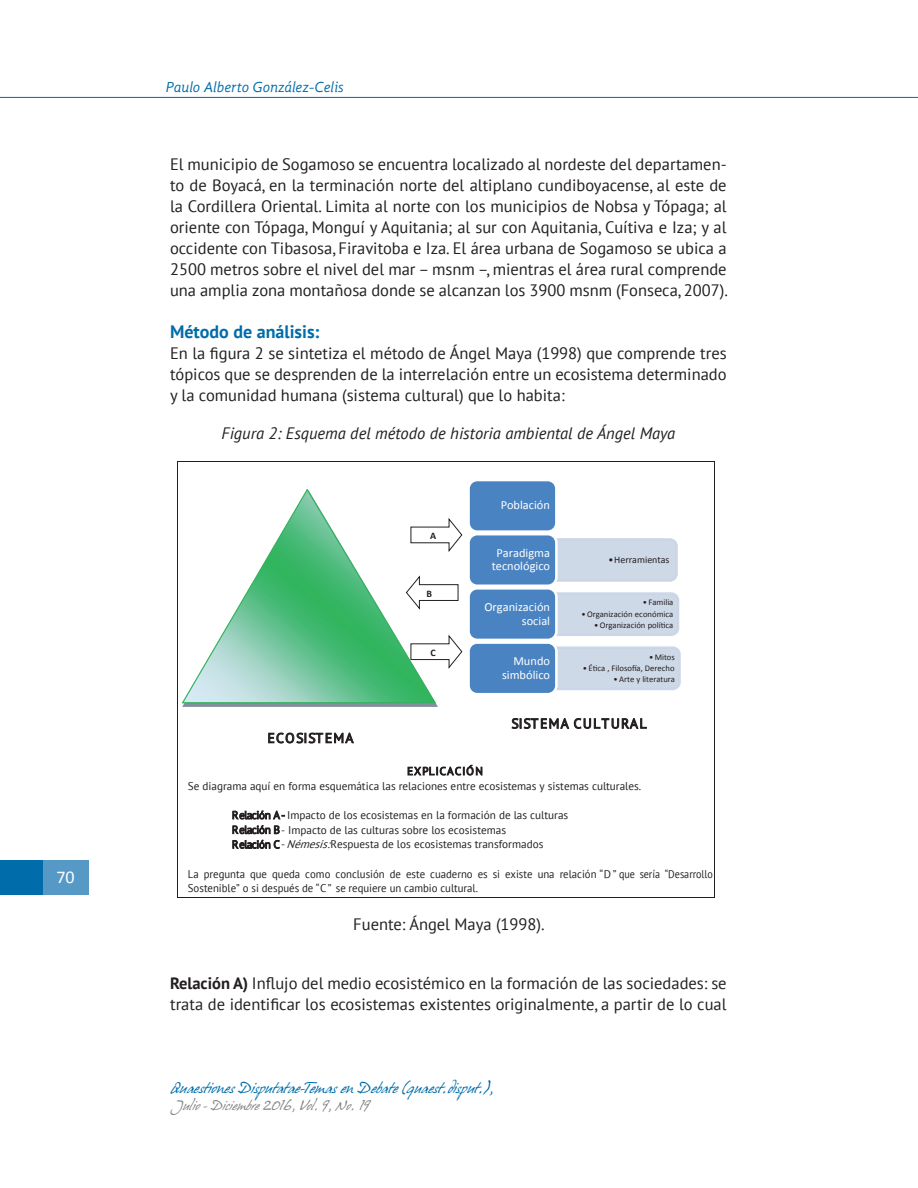
<style>
.page{position:relative;width:918px;height:1188px;background:#fff}
.page>*{position:absolute;margin:0;border:0;box-sizing:border-box;transform-origin:0 0}
.h2-Subtitulos{font:700 18px "PT Sans";color:#006daa}
.t1{font:18px "Calibri";color:#fff}
.parrafos{font:16.5px/21px "PT Sans";color:#231f20;text-align:justify}
.parrafo-sin-sp-Super{font:16.5px/21px "PT Sans";color:#231f20;text-align:justify}
.figuras{font:italic 16.5px "PT Sans";color:#231f20}
.t2{font:italic 15px "Gandhi Sans";color:#006daa}
.t3{font:13.65px "PT Sans";letter-spacing:.09em;color:#231f20}
.t4{font:13.5px "Hans Hand";color:#006daa}
.t5{font:12.45px/13.6px "Calibri";color:#fff;text-align:right}
.t6{font:12px "Hans Hand";color:#808285}
.t7{font:11.25px/14.7px "PT Sans";color:#231f20}
.t8{font:11.25px/14.7px "PT Sans";color:#231f20;scale:.96 1}
.t9{font:10.05px "Calibri";letter-spacing:-.005em;color:#231f20}
.t10{font:700 10.05px "Calibri";color:#231f20}
.t11{font:8.7px "Calibri";letter-spacing:-.005em;color:#231f20}
.s1{font-style:italic}
.s2{font-weight:700}
</style>
<div class="page">
<hr style="left:0;top:97px;width:918px;height:1px;background:#006daa">
<div style="left:0;top:861px;width:43px;height:34px;background:#006daa"></div>
<div style="left:43px;top:861px;width:45px;height:34px;background:#5698c6"></div>
<svg style="left:268px;top:732px;width:86px;height:11px"></svg>
<hr style="left:177px;top:461px;width:269px;height:1px;background:#231f20">
<hr style="left:446px;top:461px;width:268px;height:1px;background:#231f20">
<hr style="left:177px;top:462px;width:1px;height:287px;background:#231f20">
<svg style="left:512px;top:718px;width:135px;height:11px"></svg>
<hr style="left:714px;top:462px;width:1px;height:287px;background:#231f20">
<svg style="left:408px;top:765px;width:74px;height:11px"></svg>
<hr style="left:177px;top:749px;width:1px;height:148px;background:#231f20">
<svg style="left:232px;top:810px;width:53px;height:9px"></svg>
<svg style="left:232px;top:825px;width:48px;height:9px"></svg>
<svg style="left:232px;top:840px;width:48px;height:9px"></svg>
<hr style="left:177px;top:897px;width:537px;height:1px;background:#231f20">
<hr style="left:714px;top:749px;width:1px;height:148px;background:#231f20">
<div style="left:469px;top:480px;width:87px;height:52px;background:#4983c2;border-radius:9px"></div>
<div style="left:467px;top:479px;width:91px;height:54px;border:3px solid #fff;border-radius:9px"></div>
<div style="left:557px;top:538px;width:121px;height:44px;background:#ced9e8"></div>
<div style="left:469px;top:534px;width:87px;height:52px;background:#4983c2;border-radius:9px"></div>
<div style="left:467px;top:533px;width:91px;height:54px;border:3px solid #fff;border-radius:9px"></div>
<div style="left:557px;top:592px;width:122px;height:44px;background:#ced9e8"></div>
<div style="left:469px;top:588px;width:87px;height:52px;background:#4983c2;border-radius:9px"></div>
<div style="left:467px;top:587px;width:91px;height:54px;border:3px solid #fff;border-radius:9px"></div>
<div style="left:557px;top:646px;width:124px;height:44px;background:#ced9e8"></div>
<div style="left:469px;top:643px;width:87px;height:51px;background:#4983c2;border-radius:9px"></div>
<div style="left:467px;top:641px;width:91px;height:54px;border:3px solid #fff;border-radius:9px"></div>
<svg style="left:437px;top:634px;width:26px;height:35px"></svg>
<svg style="left:437px;top:584px;width:22px;height:17px"></svg>
<img style="left:437px;top:590px;width:14px;height:6px">
<svg style="left:437px;top:518px;width:26px;height:34px"></svg>
<svg style="left:181px;top:488px;width:256px;height:216px"></svg>
<img style="left:246px;top:601px;width:125px;height:97px">
<p class="t1" style="left:56px;top:866px;width:20px">70</p>
<p class="t2" style="left:166px;top:79px;width:180px">Paulo Alberto González-Celis</p>
<p class="parrafos" style="left:170px;top:153px;width:559px">El municipio de Sogamoso se encuentra localizado al nordeste del departamen&shy;to de Boyacá, en la terminación norte del altiplano cundiboyacense, al este de la Cordillera Oriental. Limita al norte con los municipios de Nobsa y Tópaga; al oriente con Tópaga, Monguí y Aquitania; al sur con Aquitania, Cuítiva e Iza; y al occidente con Tibasosa, Firavitoba e Iza. El área urbana de Sogamoso se ubica a 2500 metros sobre el nivel del mar – msnm –, mientras el área rural comprende una amplia zona montañosa donde se alcanzan los 3900 msnm (Fonseca, 2007).</p>
<p class="h2-Subtitulos" style="left:170px;top:320px;width:151px">Método de análisis:</p>
<p class="parrafo-sin-sp-Super" style="left:170px;top:342px;width:558px">En la figura 2 se sintetiza el método de Ángel Maya (1998) que comprende tres tópicos que se desprenden de la interrelación entre un ecosistema determinado y la comunidad humana (sistema cultural) que lo habita:</p>
<p class="figuras" style="left:222px;top:422px;width:455px">Figura 2: Esquema del método de historia ambiental de Ángel Maya</p>
<p class="t3" style="left:268px;top:729px;width:87px">ECOSISTEMA</p>
<p class="t10" style="left:430px;top:529px;width:8px">A</p>
<p class="t10" style="left:426px;top:587px;width:7px">B</p>
<p class="t10" style="left:431px;top:646px;width:7px">C</p>
<p class="t5" style="left:501px;top:498px;width:51px">Población</p>
<p class="t5" style="left:496px;top:546px;width:55px">Paradigma</p>
<p class="t5" style="left:492px;top:559px;width:60px">tecnológico</p>
<p class="t5" style="left:484px;top:600px;width:67px">Organización social</p>
<p class="t5" style="left:502px;top:654px;width:49px">Mundo simbólico</p>
<p class="t9" style="left:609px;top:553px;width:62px">•Herramientas</p>
<p class="t11" style="left:643px;top:597px;width:32px">• Familia</p>
<p class="t11" style="left:581px;top:608px;width:94px">• Organización económica</p>
<p class="t11" style="left:594px;top:619px;width:81px">• Organización política</p>
<p class="t11" style="left:649px;top:651px;width:27px">• Mitos</p>
<p class="t11" style="left:583px;top:662px;width:93px">• Ética , Filosofía, Derecho</p>
<p class="t11" style="left:614px;top:674px;width:63px">• Arte y literatura</p>
<p class="t3" style="left:512px;top:715px;width:137px">SISTEMA CULTURAL</p>
<p class="t7" style="left:188px;top:778px;width:455px">Se diagrama aquí en forma esquemática las relaciones entre ecosistemas y sistemas culturales.</p>
<p class="t7" style="left:232px;top:807px;width:338px">Relación A- Impacto de los ecosistemas en la formación de las culturas<br>Relación B- Impacto de las culturas sobre los ecosistemas<br>Relación C-<span class="s1">Némesis:</span>Respuesta de los ecosistemas transformados</p>
<p class="t8" style="left:188px;top:866px;width:548px">La pregunta que queda como conclusión de este cuaderno es si existe una relación “D” que sería “Desarrollo<br>Sostenible” o si después de “C” se requiere un cambio cultural.</p>
<p class="parrafos" style="left:353px;top:913px;width:193px">Fuente: Ángel Maya (1998).</p>
<p class="parrafos" style="left:170px;top:972px;width:558px"><span class="s2">Relación A)</span> Influjo del medio ecosistémico en la formación de las sociedades: se trata de identificar los ecosistemas existentes originalmente, a partir de lo cual</p>
<p class="t4" style="left:171px;top:1081px;width:325px">Quaestiones Disputatae-Temas en Debate (quaest.disput.),</p>
<p class="t6" style="left:171px;top:1099px;width:201px">Julio - Diciembre 2016, Vol. 9, No. 19</p>
</div>
